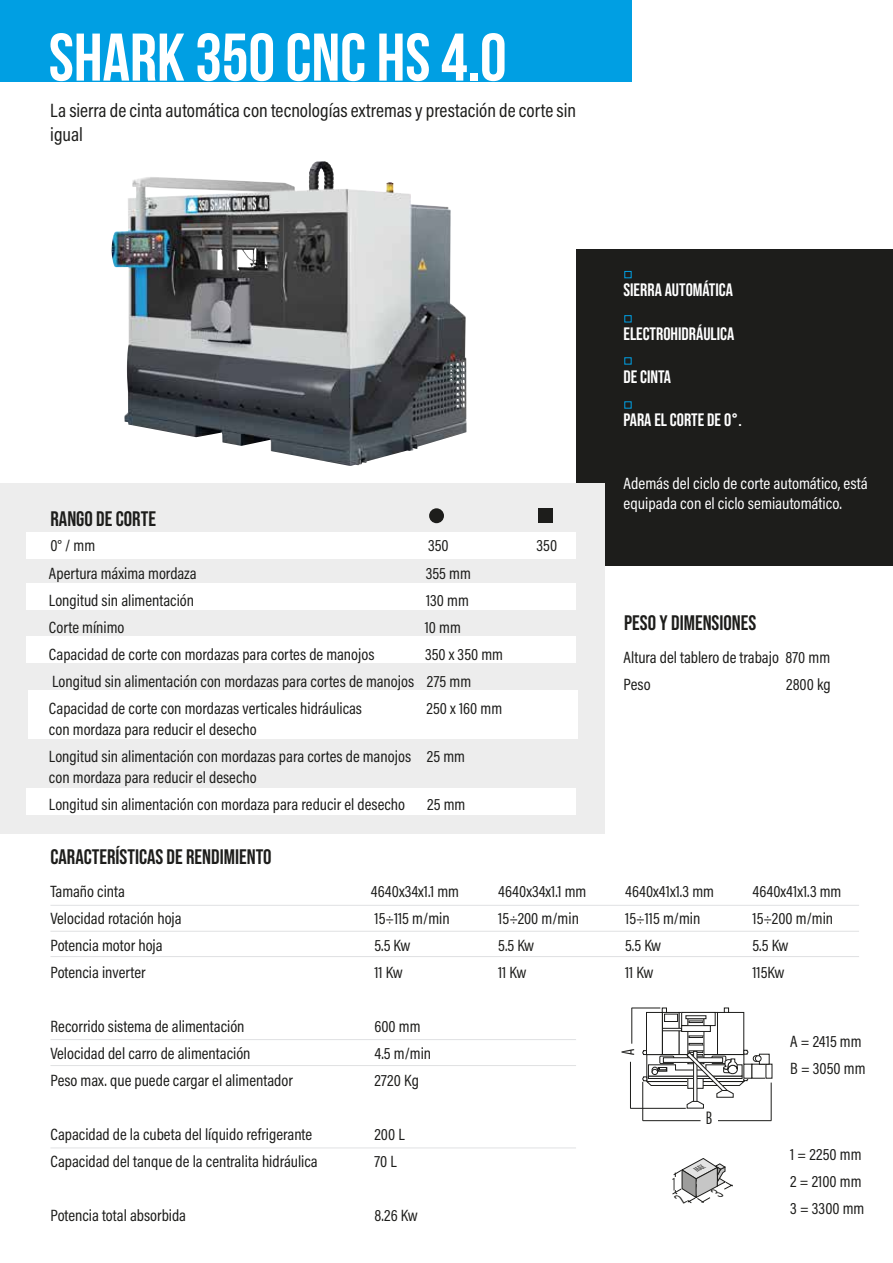
<style>
.page{position:relative;width:893px;height:1263px;background:#fff}
.page>*{position:absolute;margin:0;border:0;box-sizing:border-box;transform-origin:0 0}
.t1{font:21px "Bebas Neue";color:#1d1d1b}
.t2{font:19.5px/23.4px "Acumin Pro Cond";color:#1d1d1b}
.t3{font:18px "Bebas Neue";color:#fff}
.t4{font:16.5px/27px "Acumin Pro Cond";color:#1d1d1b}
.t5{font:16.5px/19.8px "Acumin Pro Cond";color:#fff}
.t6{font:300 condensed 16.5px "Futura Std";color:#1d1d1b}
</style>
<div class="page">
<div style="left:0;top:0;width:631px;height:81px;background:#009fe3"></div>
<div style="left:576px;top:249px;width:317px;height:317px;background:#1d1d1b"></div>
<hr style="left:50px;top:905px;width:809px;height:1px;background:#e0e1e3">
<hr style="left:50px;top:931px;width:809px;height:1px;background:#e0e1e3">
<hr style="left:50px;top:956px;width:809px;height:1px;background:#e0e1e3">
<hr style="left:50px;top:1039px;width:526px;height:1px;background:#e0e1e3">
<hr style="left:50px;top:1065px;width:526px;height:1px;background:#e0e1e3">
<hr style="left:50px;top:1147px;width:526px;height:1px;background:#e0e1e3">
<div style="left:624px;top:271px;width:7px;height:7px;border:1px solid #009fe3"></div>
<div style="left:624px;top:315px;width:7px;height:7px;border:1px solid #009fe3"></div>
<div style="left:624px;top:357px;width:7px;height:7px;border:1px solid #009fe3"></div>
<div style="left:624px;top:401px;width:7px;height:8px;border:1px solid #009fe3"></div>
<svg style="left:50px;top:33px;width:134px;height:48px"></svg>
<svg style="left:198px;top:33px;width:75px;height:48px"></svg>
<svg style="left:288px;top:33px;width:76px;height:48px"></svg>
<svg style="left:379px;top:33px;width:50px;height:48px"></svg>
<svg style="left:442px;top:34px;width:25px;height:47px"></svg>
<div style="left:470px;top:73px;width:7px;height:8px;background:#fff"></div>
<svg style="left:482px;top:33px;width:23px;height:48px"></svg>
<div style="left:0;top:483px;width:605px;height:351px;background:#ededed"></div>
<div style="left:538px;top:508px;width:15px;height:14px;background:#1d1d1b"></div>
<div style="left:429px;top:508px;width:15px;height:15px;background:#1d1d1b;border-radius:50%"></div>
<div style="left:27px;top:584px;width:549px;height:26px;background:#fff"></div>
<div style="left:27px;top:532px;width:549px;height:27px;background:#fff"></div>
<div style="left:27px;top:637px;width:549px;height:26px;background:#fff"></div>
<div style="left:27px;top:788px;width:549px;height:27px;background:#fff"></div>
<div style="left:28px;top:690px;width:550px;height:49px;background:#fff"></div>
<img style="left:112px;top:161px;width:355px;height:305px">
<svg style="left:664px;top:1027px;width:13px;height:5px"></svg>
<div style="left:662px;top:1012px;width:17px;height:43px;border:1px solid #1d1d1b"></div>
<div style="left:664px;top:1014px;width:14px;height:8px;border:1px solid #1d1d1b"></div>
<svg style="left:687px;top:1014px;width:29px;height:22px"></svg>
<div style="left:717px;top:1012px;width:27px;height:43px;border:1px solid #1d1d1b"></div>
<div style="left:662px;top:1028px;width:20px;height:3px;border:1px solid #1d1d1b"></div>
<svg style="left:685px;top:1014px;width:28px;height:10px"></svg>
<div style="left:681px;top:1012px;width:34px;height:14px;border:1px solid #1d1d1b"></div>
<svg style="left:690px;top:1020px;width:12px;height:16px"></svg>
<svg style="left:689px;top:1021px;width:14px;height:2px"></svg>
<div style="left:682px;top:1026px;width:28px;height:5px;background:#fff"></div>
<div style="left:681px;top:1025px;width:29px;height:7px;border:1px solid #1d1d1b"></div>
<div style="left:686px;top:1015px;width:20px;height:4px;border:1px solid #1d1d1b"></div>
<svg style="left:724px;top:1008px;width:5px;height:4px"></svg>
<hr style="left:642px;top:1082px;width:1px;height:39px;background:#1d1d1b">
<hr style="left:630px;top:1062px;width:1px;height:46px;background:#1d1d1b">
<hr style="left:630px;top:1108px;width:56px;height:1px;background:#1d1d1b">
<hr style="left:771px;top:1082px;width:1px;height:38px;background:#1d1d1b">
<hr style="left:631px;top:1008px;width:1px;height:36px;background:#1d1d1b">
<hr style="left:718px;top:1120px;width:53px;height:1px;background:#1d1d1b">
<hr style="left:643px;top:1120px;width:57px;height:1px;background:#1d1d1b">
<div style="left:752px;top:1064px;width:17px;height:14px;border:1px solid #1d1d1b"></div>
<div style="left:766px;top:1064px;width:6px;height:14px;background:#fff"></div>
<svg style="left:642px;top:1036px;width:119px;height:72px"></svg>
<div style="left:646px;top:1012px;width:16px;height:42px;background:#fff"></div>
<div style="left:646px;top:1012px;width:16px;height:43px;border:1px solid #1d1d1b"></div>
<svg style="left:632px;top:1008px;width:35px;height:4px"></svg>
<svg style="left:672px;top:1158px;width:61px;height:45px"></svg>
<p class="t2" style="left:50px;top:98px;width:527px">La sierra de cinta automática con tecnologías extremas y prestación de corte sin igual</p>
<p class="t1" style="left:50px;top:506px;width:107px">RANGO DE CORTE</p>
<p class="t4" style="left:50px;top:532px;width:46px">0° / mm</p>
<p class="t4" style="left:428px;top:532px;width:22px">350</p>
<p class="t4" style="left:536px;top:532px;width:22px">350</p>
<p class="t4" style="left:49px;top:559px;width:149px">Apertura máxima mordaza</p>
<p class="t4" style="left:426px;top:559px;width:47px">355 mm</p>
<p class="t4" style="left:49px;top:586px;width:147px">Longitud sin alimentación</p>
<p class="t4" style="left:426px;top:586px;width:44px">130 mm</p>
<p class="t4" style="left:49px;top:613px;width:77px">Corte mínimo</p>
<p class="t4" style="left:425px;top:613px;width:38px">10 mm</p>
<p class="t4" style="left:49px;top:640px;width:327px">Capacidad de corte con mordazas para cortes de manojos</p>
<p class="t4" style="left:49px;top:640px;width:456px;text-indent:376px">350 x 350 mm<br>Longitud sin alimentación con mordazas para cortes de manojos 275 mm<br>Capacidad de corte con mordazas verticales hidráulicas</p>
<p class="t4" style="left:427px;top:694px;width:77px">250 x 160 mm</p>
<p class="t4" style="left:49px;top:715px;width:418px">con mordaza para reducir el desecho<br>Longitud sin alimentación con mordazas para cortes de manojos 25 mm</p>
<p class="t4" style="left:49px;top:763px;width:358px">con mordaza para reducir el desecho<br>Longitud sin alimentación con mordaza para reducir el desecho</p>
<p class="t4" style="left:427px;top:790px;width:40px">25 mm</p>
<p class="t3" style="left:623px;top:280px;width:111px">SIERRA AUTOMÁTICA</p>
<p class="t3" style="left:623px;top:323px;width:112px">ELECTROHIDRÁULICA</p>
<p class="t3" style="left:623px;top:366px;width:49px">DE CINTA</p>
<p class="t3" style="left:623px;top:410px;width:120px">PARA EL CORTE DE 0°.</p>
<p class="t5" style="left:623px;top:473px;width:246px">Además del ciclo de corte automático, está equipada con el ciclo semiautomático.</p>
<p class="t1" style="left:624px;top:611px;width:134px">PESO Y DIMENSIONES</p>
<p class="t4" style="left:624px;top:643px;width:208px">Altura del tablero de trabajo 870 mm<br>Peso</p>
<p class="t4" style="left:786px;top:670px;width:46px">2800 kg</p>
<p class="t1" style="left:50px;top:845px;width:223px">CARACTERÍSTICAS DE RENDIMIENTO</p>
<p class="t4" style="left:50px;top:877px;width:76px">Tamaño cinta</p>
<p class="t4" style="left:371px;top:877px;width:90px">4640x34x1.1 mm</p>
<p class="t4" style="left:498px;top:877px;width:90px">4640x34x1.1 mm</p>
<p class="t4" style="left:625px;top:877px;width:90px">4640x41x1.3 mm</p>
<p class="t4" style="left:752px;top:877px;width:90px">4640x41x1.3 mm</p>
<p class="t4" style="left:50px;top:904px;width:133px">Velocidad rotación hoja</p>
<p class="t4" style="left:374px;top:904px;width:77px">15÷115 m/min</p>
<p class="t4" style="left:498px;top:904px;width:82px">15÷200 m/min</p>
<p class="t4" style="left:625px;top:904px;width:77px">15÷115 m/min</p>
<p class="t4" style="left:752px;top:904px;width:82px">15÷200 m/min</p>
<p class="t4" style="left:50px;top:931px;width:114px">Potencia motor hoja</p>
<p class="t4" style="left:374px;top:931px;width:37px">5.5 Kw</p>
<p class="t4" style="left:498px;top:931px;width:37px">5.5 Kw</p>
<p class="t4" style="left:625px;top:931px;width:37px">5.5 Kw</p>
<p class="t4" style="left:752px;top:931px;width:37px">5.5 Kw</p>
<p class="t4" style="left:50px;top:958px;width:97px">Potencia inverter</p>
<p class="t4" style="left:374px;top:958px;width:30px">11 Kw</p>
<p class="t4" style="left:498px;top:958px;width:30px">11 Kw</p>
<p class="t4" style="left:625px;top:958px;width:30px">11 Kw</p>
<p class="t4" style="left:752px;top:958px;width:33px">115Kw</p>
<p class="t4" style="left:50px;top:1012px;width:196px">Recorrido sistema de alimentación</p>
<p class="t4" style="left:374px;top:1012px;width:48px">600 mm</p>
<p class="t4" style="left:50px;top:1039px;width:202px">Velocidad del carro de alimentación</p>
<p class="t4" style="left:374px;top:1039px;width:58px">4.5 m/min</p>
<p class="t4" style="left:50px;top:1066px;width:244px">Peso max. que puede cargar el alimentador</p>
<p class="t4" style="left:374px;top:1066px;width:46px">2720 Kg</p>
<p class="t4" style="left:50px;top:1120px;width:263px">Capacidad de la cubeta del líquido refrigerante</p>
<p class="t4" style="left:374px;top:1120px;width:32px">200 L</p>
<p class="t4" style="left:50px;top:1147px;width:269px">Capacidad del tanque de la centralita hidráulica</p>
<p class="t4" style="left:374px;top:1147px;width:24px">70 L</p>
<p class="t4" style="left:50px;top:1201px;width:137px">Potencia total absorbida</p>
<p class="t4" style="left:374px;top:1201px;width:45px">8.26 Kw</p>
<p class="t6" style="left:618px;top:1055px;width:8px;rotate:-90deg">A</p>
<p class="t6" style="left:706px;top:1108px;width:8px">B</p>
<p class="t4" style="left:790px;top:1027px;width:77px">A = 2415 mm<br>B = 3050 mm</p>
<p class="t4" style="left:790px;top:1141px;width:76px">1 = 2250 mm<br>2 = 2100 mm<br>3 = 3300 mm</p>
</div>
